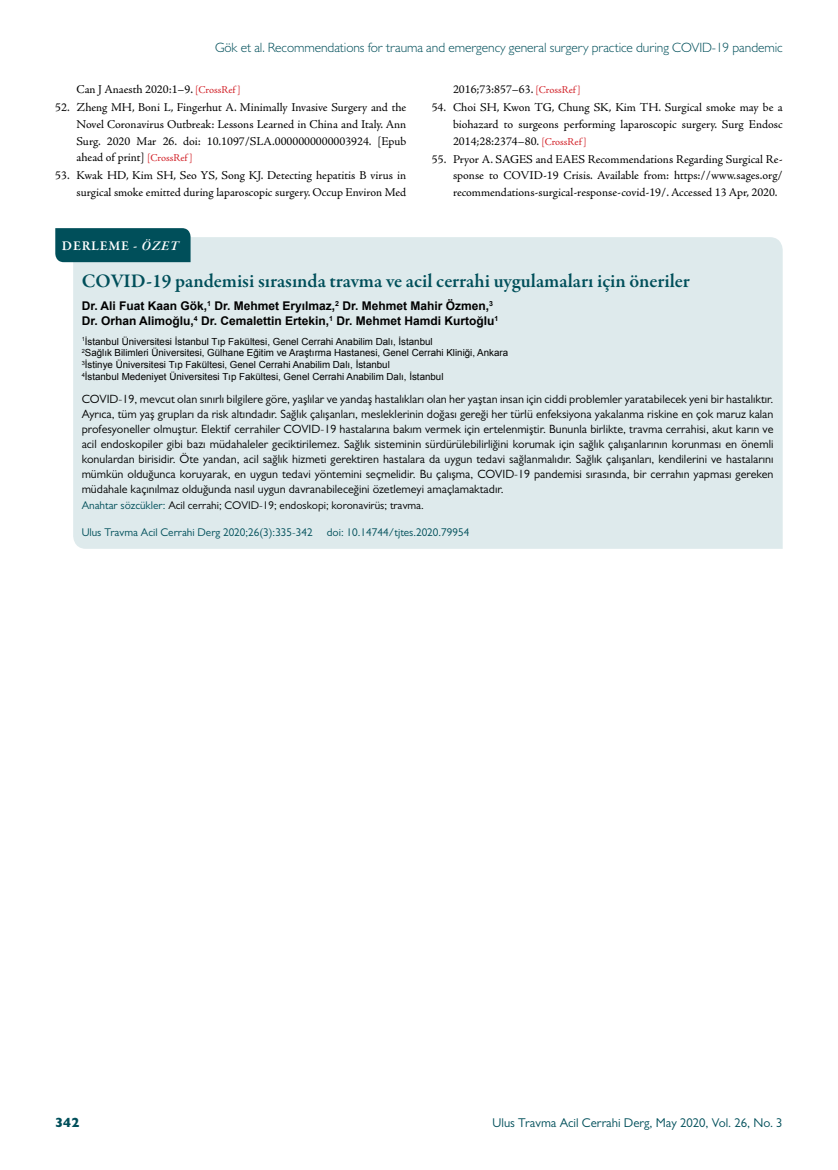
<style>
.page{position:relative;width:838px;height:1170px;background:#fff}
.page>*{position:absolute;margin:0;border:0;box-sizing:border-box;transform-origin:0 0}
.t1{font:600 19.5px "Garamond Premr Pro";color:#004f5a}
.t2{font:300 13.5px "Gill Sans MT Pro";letter-spacing:-.005em;color:#004f5a}
.t3{font:600 13.5px "Garamond Premr Pro";letter-spacing:.055em;color:#fff}
.t4{font:800 13.5px "Gill Sans MT Pro";color:#004f5a}
.t5{font:12.75px "Gill Sans MT Pro";color:#004f5a}
.t6{font:12px/15px "Gill Sans MT Pro";color:#000;text-align:justify}
.t7{font:12px/16.6px "Adobe Jenson Pro";color:#000;text-align:justify}
.t8{font:700 12px/14.4px "Arial";color:#000}
.t9{font:11.25px "Gill Sans MT Pro";color:#004f5a}
.t10{font:11.25px "Gill Sans MT Pro";color:#000}
.t11{font:9.75px/11.7px "Arial";color:#000}
.s1{font-size:10.5px;color:#d2232a}
.s2{font-style:italic}
.s3{color:#004f5a}
</style>
<div class="page">
<div style="left:73px;top:237px;width:709px;height:312px;background:#deeaec"></div>
<div style="left:55px;top:228px;width:135px;height:34px;background:#004f5a"></div>
<p class="t2" style="left:215px;top:39px;width:569px">Gök et al. Recommendations for trauma and emergency general surgery practice during COVID-19 pandemic</p>
<p class="t7" style="left:77px;top:81px;width:165px">Can J Anaesth 2020:1–9. <span class="s1">[CrossRef ]</span></p>
<p class="t7" style="left:77px;top:99px;width:331px;text-indent:-21px">52. Zheng MH, Boni L, Fingerhut A. Minimally Invasive Surgery and the Novel Coronavirus Outbreak: Lessons Learned in China and Italy. Ann Surg. 2020 Mar 26. doi: 10.1097/SLA.0000000000003924. [Epub ahead of print] <span class="s1">[CrossRef ]</span></p>
<p class="t7" style="left:55px;top:167px;width:352px;text-align:right">53. Kwak HD, Kim SH, Seo YS, Song KJ. Detecting hepatitis B virus in surgical smoke emitted during laparoscopic surgery. Occup Environ Med</p>
<p class="t3" style="left:62px;top:238px;width:118px">DERLEME - <span class="s2">ÖZET</span></p>
<p class="t7" style="left:453px;top:81px;width:129px">2016;73:857–63. <span class="s1">[CrossRef ]</span></p>
<p class="t7" style="left:453px;top:99px;width:331px;text-indent:-21px">54. Choi SH, Kwon TG, Chung SK, Kim TH. Surgical smoke may be a biohazard to surgeons performing laparoscopic surgery. Surg Endosc 2014;28:2374–80. <span class="s1">[CrossRef ]</span></p>
<p class="t7" style="left:453px;top:151px;width:331px;text-indent:-21px">55. Pryor A. SAGES and EAES Recommendations Regarding Surgical Re&shy;sponse to COVID-19 Crisis. Available from: https://www.sages.org/ recommendations-surgical-response-covid-19/. Accessed 13 Apr, 2020.</p>
<h1 class="t1" style="left:82px;top:269px;width:609px">COVID-19 pandemisi sırasında travma ve acil cerrahi uygulamaları için öneriler</h1>
<p class="t8" style="left:82px;top:299px;width:418px">Dr. Ali Fuat Kaan Gök,<sup>1</sup> Dr. Mehmet Eryılmaz,<sup>2</sup> Dr. Mehmet Mahir Özmen,<sup>3<br></sup>Dr. Orhan Alimoğlu,<sup>4</sup> Dr. Cemalettin Ertekin,<sup>1</sup> Dr. Mehmet Hamdi Kurtoğlu<sup>1</sup></p>
<p class="t11" style="left:82px;top:335px;width:428px"><sup>1</sup>İstanbul Üniversitesi İstanbul Tıp Fakültesi, Genel Cerrahi Anabilim Dalı, İstanbul<br><sup>2</sup>Sağlık Bilimleri Üniversitesi, Gülhane Eğitim ve Araştırma Hastanesi, Genel Cerrahi Kliniği, Ankara <sup>3</sup>İstinye Üniversitesi Tıp Fakültesi, Genel Cerrahi Anabilim Dalı, İstanbul<br><sup>4</sup>İstanbul Medeniyet Üniversitesi Tıp Fakültesi, Genel Cerrahi Anabilim Dalı, İstanbul</p>
<p class="t6" style="left:82px;top:391px;width:693px">COVID-19, mevcut olan sınırlı bilgilere göre, yaşlılar ve yandaş hastalıkları olan her yaştan insan için ciddi problemler yaratabilecek yeni bir hastalıktır.<br>Ayrıca, tüm yaş grupları da risk altındadır. Sağlık çalışanları, mesleklerinin doğası gereği her türlü enfeksiyona yakalanma riskine en çok maruz kalan profesyoneller olmuştur. Elektif cerrahiler COVID-19 hastalarına bakım vermek için ertelenmiştir. Bununla birlikte, travma cerrahisi, akut karın ve acil endoskopiler gibi bazı müdahaleler geciktirilemez. Sağlık sisteminin sürdürülebilirliğini korumak için sağlık çalışanlarının korunması en önemli konulardan birisidir. Öte yandan, acil sağlık hizmeti gerektiren hastalara da uygun tedavi sağlanmalıdır. Sağlık çalışanları, kendilerini ve hastalarını mümkün olduğunca koruyarak, en uygun tedavi yöntemini seçmelidir. Bu çalışma, COVID-19 pandemisi sırasında, bir cerrahın yapması gereken müdahale kaçınılmaz olduğunda nasıl uygun davranabileceğini özetlemeyi amaçlamaktadır.</p>
<p class="t10" style="left:82px;top:498px;width:344px"><span class="s3">Anahtar sözcükler:</span> Acil cerrahi; COVID-19; endoskopi; koronavirüs; travma.</p>
<p class="t9" style="left:82px;top:525px;width:232px">Ulus Travma Acil Cerrahi Derg 2020;26(3):335-342</p>
<p class="t9" style="left:327px;top:525px;width:144px">doi: 10.14744/tjtes.2020.79954</p>
<p class="t4" style="left:55px;top:1114px;width:26px">342</p>
<p class="t5" style="left:492px;top:1115px;width:291px">Ulus Travma Acil Cerrahi Derg, May 2020, Vol. 26, No. 3</p>
</div>
